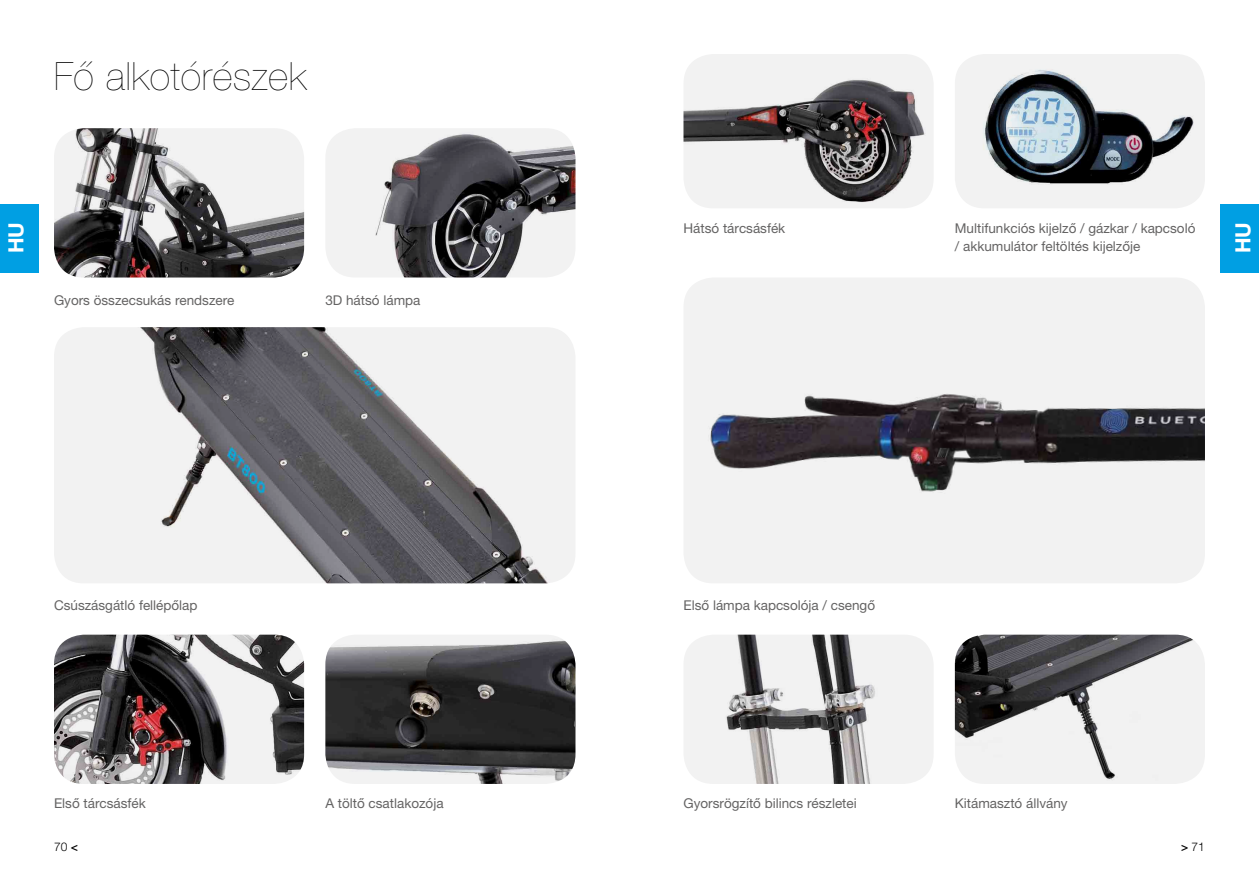
<style>
.page{position:relative;width:1259px;height:893px;background:#fff}
.page>*{position:absolute;margin:0;border:0;box-sizing:border-box;transform-origin:0 0}
.t1{font:200 39px "Helvetica Neue LT Pro";letter-spacing:.02em;color:#000}
.t2{font:700 21px "Helvetica Neue LT Pro";color:#fff}
.t3{font:13.5px "Helvetica Neue LT Pro";color:#646363}
.t4{font:300 12px "Helvetica Neue LT Pro";color:#000}
.s1{font-weight:500}
</style>
<div class="page">
<div style="left:1220px;top:204px;width:39px;height:68px;background:#009fe3"></div>
<div style="left:0;top:204px;width:38px;height:68px;background:#009fe3"></div>
<img style="left:54px;top:128px;width:250px;height:149px">
<img style="left:955px;top:54px;width:250px;height:154px">
<img style="left:684px;top:635px;width:249px;height:149px">
<img style="left:54px;top:327px;width:521px;height:256px">
<img style="left:325px;top:635px;width:250px;height:149px">
<img style="left:326px;top:128px;width:249px;height:149px">
<img style="left:955px;top:635px;width:250px;height:149px">
<img style="left:54px;top:635px;width:250px;height:149px">
<img style="left:683px;top:54px;width:250px;height:154px">
<img style="left:689px;top:278px;width:516px;height:305px">
<p class="t1" style="left:54px;top:54px;width:254px">Fő alkotórészek</p>
<p class="t3" style="left:683px;top:221px;width:103px">Hátsó tárcsásfék</p>
<p class="t3" style="left:955px;top:221px;width:242px">Multifunkciós kijelző / gázkar / kapcsoló</p>
<p class="t3" style="left:955px;top:239px;width:187px">/ akkumulátor feltöltés kijelzője</p>
<h2 class="t2" style="left:3px;top:253px;width:32px;rotate:-90deg">HU</h2>
<h2 class="t2" style="left:1230px;top:253px;width:32px;rotate:-90deg">HU</h2>
<p class="t3" style="left:54px;top:292px;width:182px">Gyors összecsukás rendszere</p>
<p class="t3" style="left:325px;top:292px;width:97px">3D hátsó lámpa</p>
<p class="t3" style="left:54px;top:597px;width:145px">Csúszásgátló fellépőlap</p>
<p class="t3" style="left:683px;top:597px;width:193px">Első lámpa kapcsolója / csengő</p>
<p class="t3" style="left:54px;top:795px;width:93px">Első tárcsásfék</p>
<p class="t3" style="left:955px;top:795px;width:114px">Kitámasztó állvány</p>
<p class="t3" style="left:325px;top:795px;width:120px">A töltő csatlakozója</p>
<p class="t3" style="left:683px;top:795px;width:175px">Gyorsrögzítő bilincs részletei</p>
<p class="t4" style="left:54px;top:839px;width:25px">70 <span class="s1">&lt;</span></p>
<p class="t4" style="left:1181px;top:839px;width:25px"><span class="s1">&gt;</span> 71</p>
</div>
